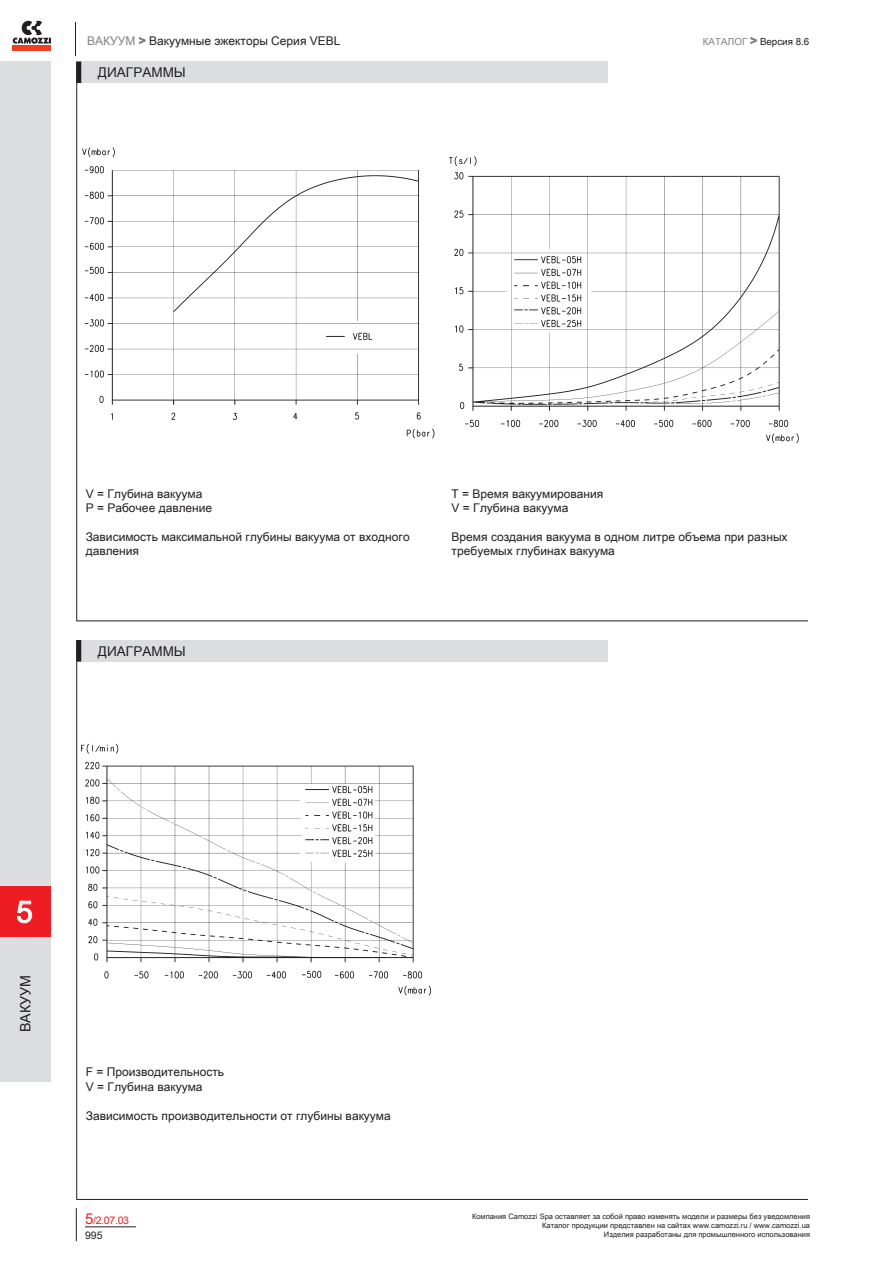
<style>
.page{position:relative;width:893px;height:1263px;background:#fff}
.page>*{position:absolute;margin:0;border:0;box-sizing:border-box;transform-origin:0 0}
.t1{font:30px "Arial Unicode MS";color:#fff}
.t2{font:14.25px "Arial Unicode MS";color:#231f20}
.t3{font:13.5px "Arial Unicode MS";color:#231f20}
.t4{font:12px/14.4px "Arial Unicode MS";color:#231f20}
.t5{font:10.5px "Arial Unicode MS";color:#ee1d23}
.t6{font:10.5px "Arial Unicode MS";color:#231f20}
.t7{font:9.75px "Arial Unicode MS";color:#231f20}
.t8{font:7.5px/9px "Arial Unicode MS";color:#231f20;text-align:right}
.s1{color:#808285}
.s2{font-size:12px;color:#808285}
.s3{font-size:15px}
</style>
<div class="page">
<hr style="left:75px;top:22px;width:1px;height:34px;background:#231f20">
<svg style="left:750px;top:37px;width:7px;height:7px"></svg>
<svg style="left:13px;top:21px;width:38px;height:23px"></svg>
<div style="left:13px;top:45px;width:38px;height:5px;background:#ef3e22"></div>
<div style="left:0;top:62px;width:51px;height:1020px;background:#dcdddf"></div>
<div style="left:0;top:887px;width:51px;height:50px;background:#ee1d23"></div>
<svg style="left:17px;top:901px;width:15px;height:22px"></svg>
<hr style="left:76px;top:1208px;width:1px;height:33px;background:#231f20">
<hr style="left:85px;top:1226px;width:51px;height:1px;background:#231f20">
<svg style="left:139px;top:37px;width:7px;height:7px"></svg>
<hr style="left:77px;top:621px;width:731px;height:1px;background:#231f20">
<hr style="left:77px;top:1199px;width:731px;height:1px;background:#231f20">
<img style="left:77px;top:104px;width:358px;height:376px">
<img style="left:449px;top:156px;width:350px;height:288px">
<img style="left:81px;top:743px;width:351px;height:253px">
<div style="left:77px;top:62px;width:531px;height:21px;background:#dcdddf"></div>
<div style="left:77px;top:62px;width:4px;height:21px;border:1px solid #231f20"></div>
<div style="left:77px;top:640px;width:531px;height:21px;background:#dcdddf"></div>
<div style="left:77px;top:640px;width:4px;height:21px;border:1px solid #231f20"></div>
<hr style="left:76px;top:62px;width:1px;height:559px;background:#231f20">
<hr style="left:76px;top:640px;width:1px;height:559px;background:#231f20">
<p class="t4" style="left:87px;top:33px;width:255px"><span class="s1">ВАКУУМ &gt;</span> Вакуумные эжекторы Серия VEBL</p>
<p class="t3" style="left:98px;top:63px;width:89px">ДИАГРАММЫ</p>
<p class="t7" style="left:703px;top:34px;width:108px"><span class="s1">КАТАЛОГ</span> <span class="s2">&gt;</span> Версия 8.6</p>
<p class="t4" style="left:86px;top:486px;width:128px">V = Глубина вакуума<br>P = Рабочее давление</p>
<p class="t4" style="left:86px;top:529px;width:326px">Зависимость максимальной глубины вакуума от входного давления</p>
<p class="t3" style="left:98px;top:641px;width:89px">ДИАГРАММЫ</p>
<p class="t4" style="left:452px;top:486px;width:153px">T = Время вакуумирования<br>V = Глубина вакуума</p>
<p class="t4" style="left:452px;top:529px;width:337px">Время создания вакуума в одном литре объема при разных требуемых глубинах вакуума</p>
<h1 class="t1" style="left:16px;top:890px;width:18px">5</h1>
<p class="t2" style="left:15px;top:1032px;width:59px;rotate:-90deg">ВАКУУМ</p>
<p class="t4" style="left:86px;top:1065px;width:140px">F = Производительность<br>V = Глубина вакуума</p>
<p class="t4" style="left:86px;top:1108px;width:306px">Зависимость производительности от глубины вакуума</p>
<p class="t5" style="left:85px;top:1212px;width:46px"><span class="s3">5</span>/2.07.03</p>
<p class="t6" style="left:85px;top:1227px;width:19px">995</p>
<p class="t8" style="left:472px;top:1212px;width:339px">Компания Camozzi Spa оставляет за собой право изменять модели и размеры без уведомления<br>Каталог продукции представлен на сайтах www.camozzi.ru / www.camozzi.ua<br>Изделия разработаны для промышленного использования</p>
</div>
